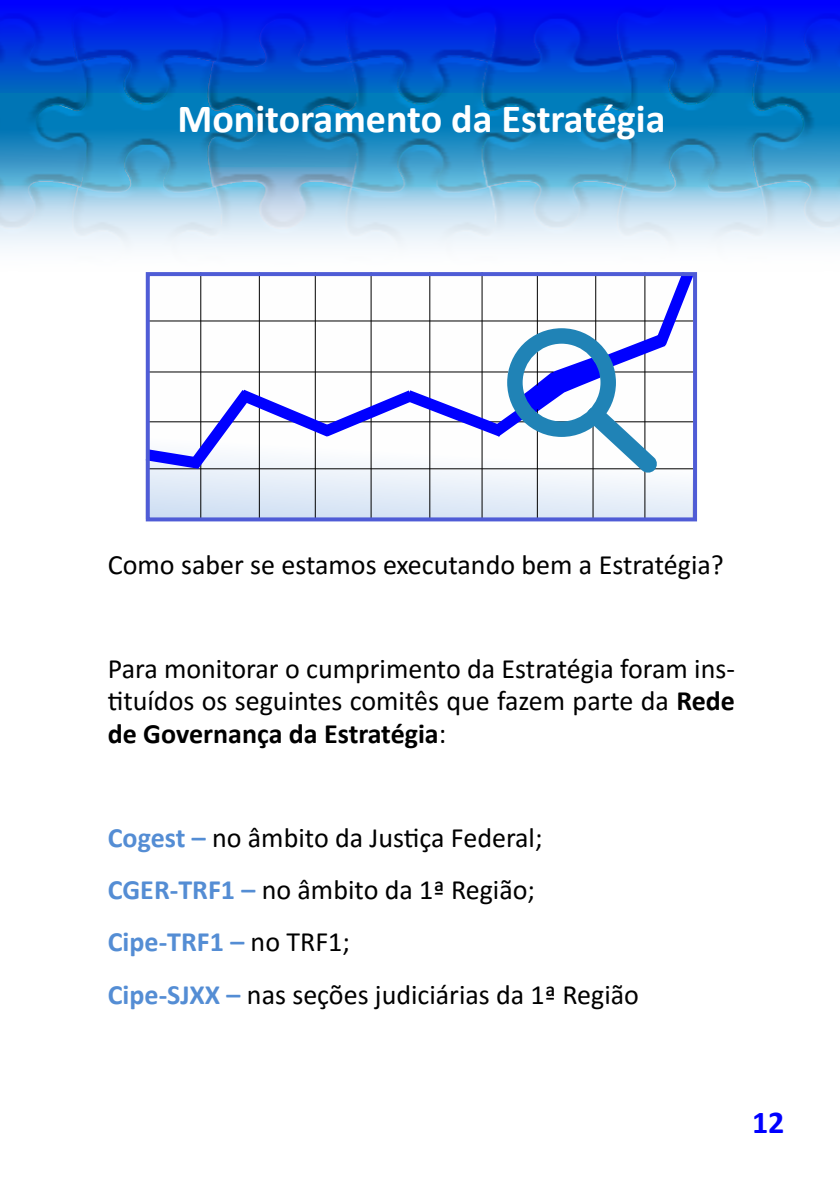
<style>
.page{position:relative;width:840px;height:1191px;background:#fff}
.page>*{position:absolute;margin:0;border:0;box-sizing:border-box;transform-origin:0 0}
.t1{font:700 40px "Calibri";color:#fff}
.t2{font:700 32px "Calibri";color:#00f}
.t3{font:28px/52.2px "Calibri";color:#000;text-align:justify}
.s1{font-weight:700}
.s2{font-weight:700;color:#548dd4}
</style>
<div class="page">
<img style="left:0;top:93px;width:839px;height:156px">
<svg style="left:0;top:0;width:839px;height:93px;background:#0033dc"></svg>
<div style="left:146px;top:272px;width:547px;height:247px;background:linear-gradient(to right,#d7e3f4,#ebf1f9)"></div>
<hr style="left:200px;top:272px;width:1px;height:247px;background:#000">
<hr style="left:259px;top:272px;width:1px;height:247px;background:#000">
<hr style="left:315px;top:272px;width:1px;height:247px;background:#000">
<hr style="left:370px;top:272px;width:1px;height:247px;background:#000">
<hr style="left:429px;top:272px;width:1px;height:247px;background:#000">
<hr style="left:481px;top:272px;width:1px;height:247px;background:#000">
<hr style="left:644px;top:272px;width:1px;height:247px;background:#000">
<hr style="left:536px;top:409px;width:1px;height:110px;background:#000">
<hr style="left:592px;top:421px;width:1px;height:98px;background:#000">
<div style="left:146px;top:272px;width:550px;height:249px;border:4px solid #4f5cd6"></div>
<svg style="left:145px;top:272px;width:552px;height:209px"></svg>
<h1 class="t1" style="left:177px;top:90px;width:489px">Monitoramento da Estratégia</h1>
<p class="t3" style="left:108px;top:537px;width:617px">Como saber se estamos executando bem a Estratégia?</p>
<p class="t3" style="left:108px;top:652px;width:628px;line-height:32.2px">Para monitorar o cumprimento da Estratégia foram ins&shy;tituídos os seguintes comitês que fazem parte da <span class="s1">Rede de Governança da Estratégia</span>:</p>
<p class="t3" style="left:108px;top:810px;width:532px;text-align:left"><span class="s2">Cogest –</span> no âmbito da Justiça Federal; <span class="s2">CGER-TRF1 –</span> no âmbito da 1ª Região; <span class="s2">Cipe-TRF1 –</span> no TRF1;<br><span class="s2">Cipe-SJXX –</span> nas seções judiciárias da 1ª Região</p>
<p class="t2" style="left:751px;top:1099px;width:34px">12</p>
</div>
